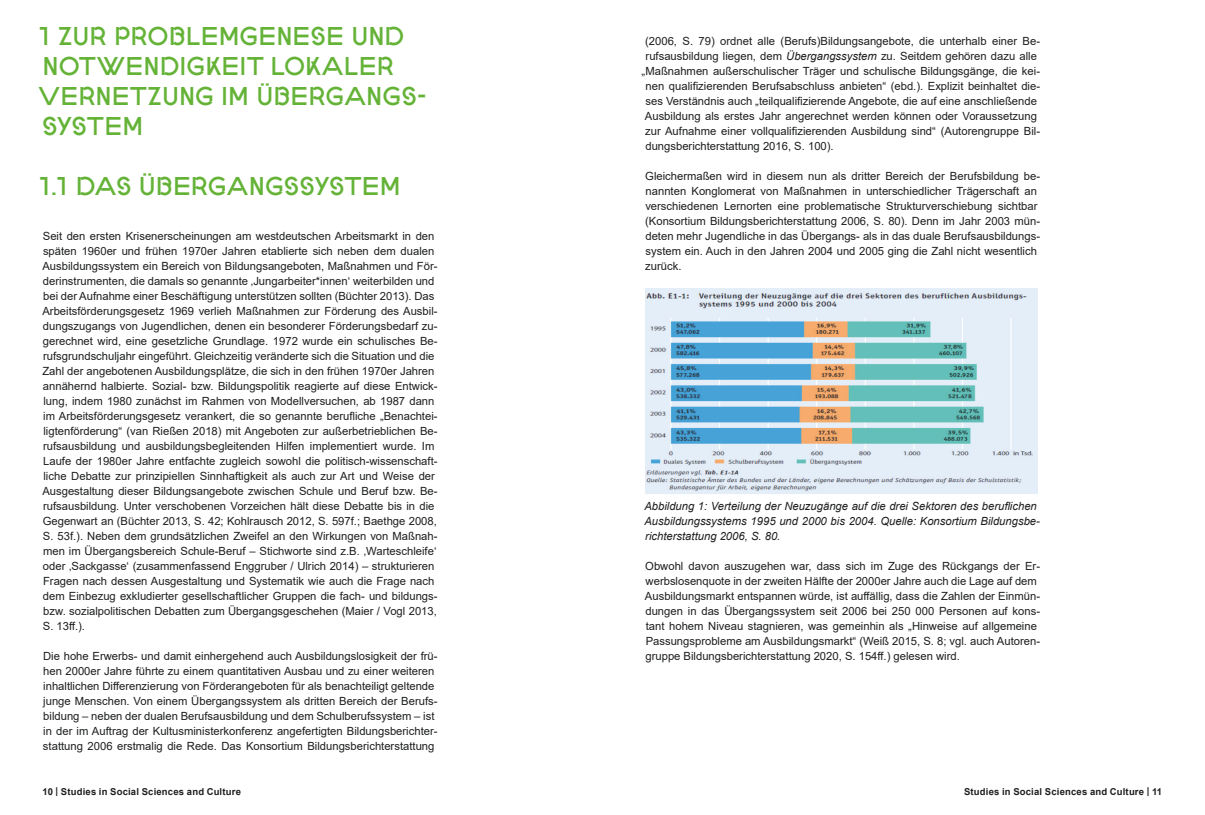
<style>
.page{position:relative;width:1205px;height:815px;background:#fff}
.page>*{position:absolute;margin:0;border:0;box-sizing:border-box;transform-origin:0 0}
.t1{font:25px/30px "HSD Sans";color:#64b337}
.t2{font:11.25px/15px "Arial";color:#1d1e1f}
.t3{font:11.25px/15px "Arial MT2";color:#1d1e1f}
.t4{font:11.25px "Arial Italic MT2";color:#1d1e1f}
.t5{font:italic 11.25px "Arial";color:#1d1e1f}
.t6{font:700 9.5px "Arial";letter-spacing:.02em;color:#1d1e1f}
.s1{font-family:"Arial"}
.s2{font-style:italic}
</style>
<div class="page">
<img style="left:645px;top:288px;width:392px;height:206px">
<h1 class="t1" style="left:38px;top:22px;width:390px">1 ZUR PROBLEMGENESE UND<br>NOTWENDIGKEIT LOKALER<br>VERNETZUNG IM ÜBERGANGS-<br>SYSTEM</h1>
<h1 class="t1" style="left:39px;top:172px;width:363px">1.1 DAS ÜBERGANGSSYSTEM</h1>
<p class="t2" style="left:42px;top:228px;width:397px">Seit den ersten Krisenerscheinungen am westdeutschen Arbeitsmarkt in den späten 1960er und frühen 1970er Jahren etablierte sich neben dem dualen Ausbildungssystem ein Bereich von Bildungsangeboten, Maßnahmen und För&shy;derinstrumenten, die damals so genannte ‚Jungarbeiter*innen‘ weiterbilden und bei der Aufnahme einer Beschäftigung unterstützen sollten (Büchter 2013). Das Arbeitsförderungsgesetz 1969 verlieh Maßnahmen zur Förderung des Ausbil&shy;dungszugangs von Jugendlichen, denen ein besonderer Förderungsbedarf zu&shy;gerechnet wird, eine gesetzliche Grundlage. 1972 wurde ein schulisches Be&shy;rufsgrundschuljahr eingeführt. Gleichzeitig veränderte sich die Situation und die Zahl der angebotenen Ausbildungsplätze, die sich in den frühen 1970er Jahren annähernd halbierte. Sozial- bzw. Bildungspolitik reagierte auf diese Entwick&shy;lung, indem 1980 zunächst im Rahmen von Modellversuchen, ab 1987 dann</p>
<p class="t3" style="left:43px;top:408px;width:396px">im Arbeitsförderungsgesetz verankert, die so genannte berufliche „Benachtei<span class="s1">-</span></p>
<p class="t2" style="left:42px;top:423px;width:397px">ligtenförderung“ (van Rießen 2018) mit Angeboten zur außerbetrieblichen Be&shy;rufsausbildung und ausbildungsbegleitenden Hilfen implementiert wurde. Im Laufe der 1980er Jahre entfachte zugleich sowohl die politisch-wissenschaft&shy;liche Debatte zur prinzipiellen Sinnhaftigkeit als auch zur Art und Weise der Ausgestaltung dieser Bildungsangebote zwischen Schule und Beruf bzw. Be&shy;rufsausbildung. Unter verschobenen Vorzeichen hält diese Debatte bis in die</p>
<p class="t3" style="left:43px;top:513px;width:396px">Gegenwart an (Büchter 2013, S. 42; Kohlrausch 2012, S. 597f.; Baethge 2008,</p>
<p class="t2" style="left:43px;top:528px;width:396px">S. 53f.). Neben dem grundsätzlichen Zweifel an den Wirkungen von Maßnah&shy;men im Übergangsbereich Schule-Beruf – Stichworte sind z.B. ‚Warteschleife‘ oder ‚Sackgasse‘ (zusammenfassend Enggruber / Ulrich 2014) – strukturieren Fragen nach dessen Ausgestaltung und Systematik wie auch die Frage nach dem Einbezug exkludierter gesellschaftlicher Gruppen die fach- und bildungs&shy;bzw. sozialpolitischen Debatten zum Übergangsgeschehen (Maier / Vogl 2013,</p>
<p class="t3" style="left:43px;top:618px;width:44px">S. 13ff.).</p>
<p class="t2" style="left:43px;top:648px;width:396px">Die hohe Erwerbs- und damit einhergehend auch Ausbildungslosigkeit der frü&shy;hen 2000er Jahre führte zu einem quantitativen Ausbau und zu einer weiteren</p>
<p class="t3" style="left:43px;top:678px;width:393px">inhaltlichen Differenzierung von Förderangeboten für als benachteiligt geltende</p>
<p class="t2" style="left:43px;top:693px;width:396px">junge Menschen. Von einem Übergangssystem als dritten Bereich der Berufs&shy;bildung – neben der dualen Berufsausbildung und dem Schulberufssystem – ist in der im Auftrag der Kultusministerkonferenz angefertigten Bildungsberichter&shy;stattung 2006 erstmalig die Rede. Das Konsortium Bildungsberichterstattung</p>
<p class="t2" style="left:641px;top:33px;width:400px;text-align:center">(2006, S. 79) ordnet alle (Berufs)Bildungsangebote, die unterhalb einer Be&shy;rufsausbildung liegen, dem <span class="s2">Übergangssystem</span> zu. Seitdem gehören dazu alle „Maßnahmen außerschulischer Träger und schulische Bildungsgänge, die kei-</p>
<p class="t3" style="left:645px;top:78px;width:396px">nen qualifizierenden Berufsabschluss anbieten“ (ebd.). Explizit beinhaltet die&shy;ses Verständnis auch „teilqualifizierende Angebote, die auf eine anschließende</p>
<p class="t2" style="left:645px;top:108px;width:393px">Ausbildung als erstes Jahr angerechnet werden können oder Voraussetzung</p>
<p class="t3" style="left:645px;top:123px;width:396px">zur Aufnahme einer vollqualifizierenden Ausbildung sind“ (Autorengruppe Bil<span class="s1">-</span></p>
<p class="t2" style="left:645px;top:138px;width:190px">dungsberichterstattung 2016, S. 100).</p>
<p class="t2" style="left:645px;top:168px;width:396px">Gleichermaßen wird in diesem nun als dritter Bereich der Berufsbildung be&shy;nannten Konglomerat von Maßnahmen in unterschiedlicher Trägerschaft an verschiedenen Lernorten eine problematische Strukturverschiebung sichtbar (Konsortium Bildungsberichterstattung 2006, S. 80). Denn im Jahr 2003 mün&shy;deten mehr Jugendliche in das Übergangs- als in das duale Berufsausbildungs&shy;system ein. Auch in den Jahren 2004 und 2005 ging die Zahl nicht wesentlich zurück.</p>
<p class="t4" style="left:644px;top:499px;width:394px">Abbildung 1: Verteilung der Neuzugänge auf die drei Sektoren des beruflichen</p>
<p class="t5" style="left:644px;top:514px;width:397px">Ausbildungssystems 1995 und 2000 bis 2004. Quelle: Konsortium Bildungsbe-</p>
<p class="t4" style="left:645px;top:529px;width:137px">richterstattung 2006, S. 80.</p>
<p class="t2" style="left:645px;top:558px;width:396px">Obwohl davon auszugehen war, dass sich im Zuge des Rückgangs der Er&shy;werbslosenquote in der zweiten Hälfte der 2000er Jahre auch die Lage auf dem</p>
<p class="t3" style="left:645px;top:588px;width:397px">Ausbildungsmarkt entspannen würde, ist auffällig, dass die Zahlen der Einmün<span class="s1">-</span></p>
<p class="t2" style="left:645px;top:603px;width:396px">dungen in das Übergangssystem seit 2006 bei 250 000 Personen auf kons&shy;tant hohem Niveau stagnieren, was gemeinhin als „Hinweise auf allgemeine</p>
<p class="t3" style="left:645px;top:633px;width:396px">Passungsprobleme am Ausbildungsmarkt“ (Weiß 2015, S. 8; vgl. auch Autoren&shy;gruppe Bildungsberichterstattung 2020, S. 154ff.) gelesen wird.</p>
<p class="t6" style="left:43px;top:785px;width:200px">10 | Studies in Social Sciences and Culture</p>
<p class="t6" style="left:964px;top:785px;width:200px">Studies in Social Sciences and Culture | 11</p>
</div>
